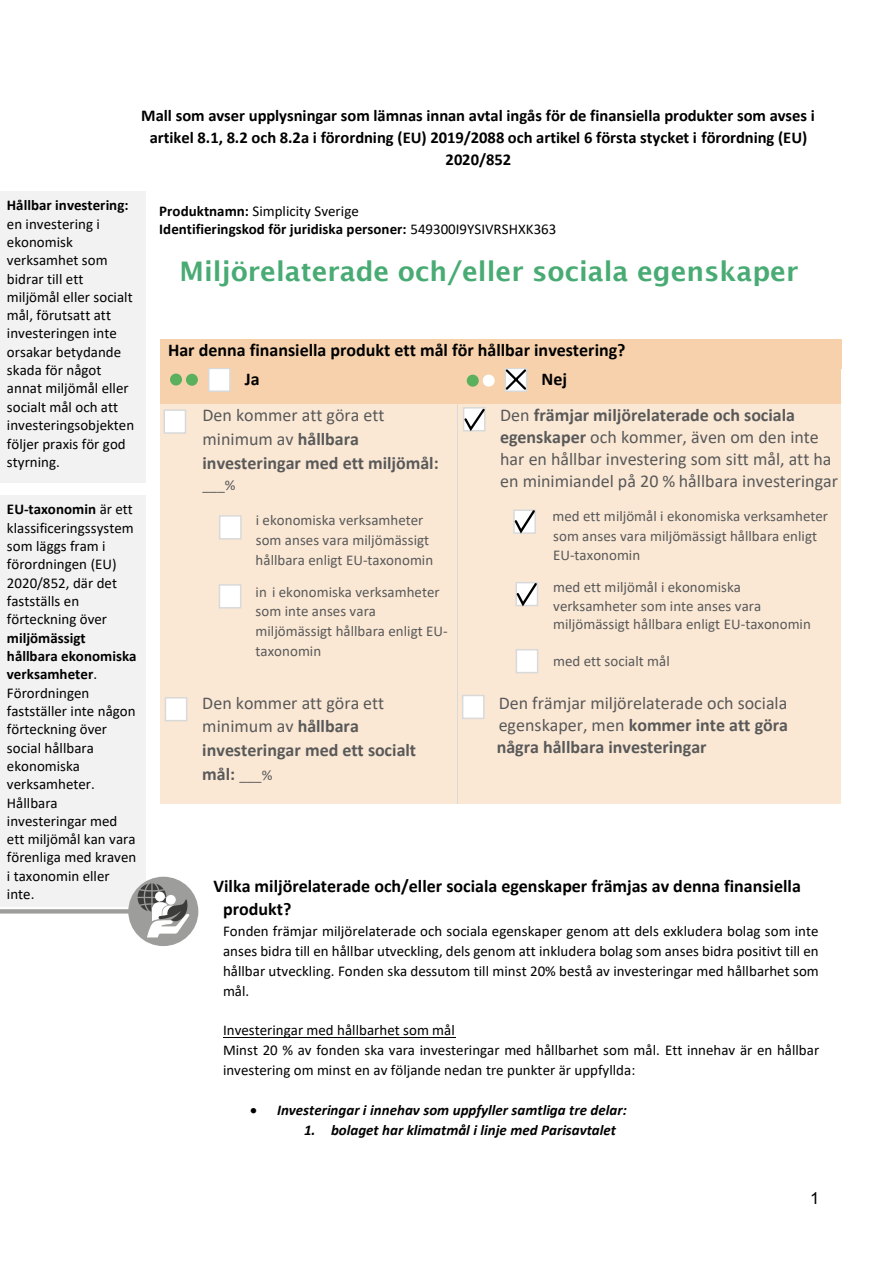
<style>
.page{position:relative;width:893px;height:1263px;background:#fff}
.page>*{position:absolute;margin:0;border:0;box-sizing:border-box;transform-origin:0 0}
.t1{font:600 27px "Lucida Sans";color:#49ab74}
.t2{font:18px/21.9px "Calibri";color:#595959}
.t3{font:700 18px/23.7px "Calibri";color:#000}
.t4{font:700 18px/23.7px "Calibri";letter-spacing:-.005em;color:#595959}
.t5{font:700 16.5px/21.8px "Calibri";color:#000;text-align:center}
.t6{font:16.5px "Arial";color:#000}
.t7{font:15px/18.3px "Calibri";color:#000}
.t8{font:15px/19.6px "Calibri";color:#595959}
.t9{font:italic 700 15px "Calibri";color:#000}
.t10{font:700 15px/18.3px "Calibri";color:#000}
.s1{font-weight:400}
.s2{font-weight:700}
.s3{font-weight:400;font-size:15px}
</style>
<div class="page">
<hr style="left:223px;top:1037px;width:232px;height:1px;background:#000">
<div style="left:160px;top:339px;width:681px;height:29px;background:#f6d1ac"></div>
<div style="left:160px;top:368px;width:298px;height:36px;background:#f6d1ac"></div>
<div style="left:458px;top:368px;width:383px;height:36px;background:#f6d1ac"></div>
<div style="left:160px;top:404px;width:298px;height:287px;background:#fae8d5"></div>
<div style="left:458px;top:404px;width:383px;height:287px;background:#fae8d5"></div>
<hr style="left:458px;top:404px;width:1px;height:287px;background:#d9d9d9">
<div style="left:160px;top:691px;width:298px;height:112px;background:#fae8d5"></div>
<div style="left:458px;top:691px;width:383px;height:112px;background:#fae8d5"></div>
<hr style="left:458px;top:691px;width:1px;height:112px;background:#d9d9d9">
<div style="left:0;top:191px;width:145px;height:292px;background:#f2f2f2"></div>
<div style="left:0;top:495px;width:145px;height:412px;background:#f2f2f2"></div>
<svg style="left:0;top:909px;width:128px;height:4px"></svg>
<div style="left:128px;top:877px;width:70px;height:69px;background:#9d9d9c;border-radius:50%"></div>
<svg style="left:138px;top:883px;width:52px;height:54px"></svg>
<div style="left:483px;top:375px;width:12px;height:12px;background:#fff;border-radius:50%"></div>
<div style="left:467px;top:375px;width:12px;height:12px;background:#5ab05d;border-radius:50%"></div>
<div style="left:186px;top:374px;width:12px;height:12px;background:#5ab05d;border-radius:50%"></div>
<div style="left:209px;top:368px;width:21px;height:23px;background:#fff"></div>
<div style="left:208px;top:368px;width:23px;height:24px;border:2px solid #d9d9d9"></div>
<div style="left:505px;top:368px;width:22px;height:24px;border:2px solid #d9d9d9"></div>
<div style="left:170px;top:373px;width:12px;height:12px;background:#5ab05d;border-radius:50%"></div>
<div style="left:164px;top:410px;width:21px;height:23px;background:#fff"></div>
<div style="left:163px;top:409px;width:23px;height:25px;border:2px solid #d9d9d9"></div>
<div style="left:219px;top:585px;width:22px;height:23px;background:#fff"></div>
<div style="left:219px;top:584px;width:22px;height:24px;border:2px solid #d9d9d9"></div>
<div style="left:220px;top:516px;width:21px;height:23px;background:#fff"></div>
<div style="left:219px;top:515px;width:23px;height:24px;border:2px solid #d9d9d9"></div>
<div style="left:463px;top:407px;width:23px;height:24px;border:2px solid #d9d9d9"></div>
<div style="left:516px;top:650px;width:22px;height:23px;background:#fff"></div>
<div style="left:516px;top:649px;width:22px;height:24px;border:2px solid #d9d9d9"></div>
<div style="left:165px;top:698px;width:22px;height:23px;background:#fff"></div>
<div style="left:165px;top:697px;width:22px;height:24px;border:2px solid #d9d9d9"></div>
<div style="left:463px;top:695px;width:21px;height:23px;background:#fff"></div>
<div style="left:462px;top:695px;width:23px;height:24px;border:2px solid #d9d9d9"></div>
<svg style="left:505px;top:368px;width:22px;height:23px"></svg>
<svg style="left:463px;top:408px;width:23px;height:23px"></svg>
<svg style="left:513px;top:509px;width:23px;height:25px"></svg>
<svg style="left:515px;top:582px;width:23px;height:24px"></svg>
<p class="t5" style="left:141px;top:105px;width:675px">Mall som avser upplysningar som lämnas innan avtal ingås för de finansiella produkter som avses i artikel 8.1, 8.2 och 8.2a i förordning (EU) 2019/2088 och artikel 6 första stycket i förordning (EU)<br>2020/852</p>
<p class="t10" style="left:159px;top:202px;width:399px">Produktnamn: <span class="s1">Simplicity Sverige<br></span>Identifieringskod för juridiska personer: <span class="s1">549300I9YSIVRSHXK363</span></p>
<p class="t1" style="left:180px;top:256px;width:620px">Miljörelaterade och/eller sociala egenskaper</p>
<p class="t7" style="left:7px;top:196px;width:129px"><span class="s2">Hållbar investering: </span>en investering i ekonomisk verksamhet som bidrar till ett miljömål eller socialt mål, förutsatt att investeringen inte orsakar betydande skada för något annat miljömål eller socialt mål och att investeringsobjekten följer praxis för god styrning.</p>
<p class="t7" style="left:7px;top:500px;width:131px"><span class="s2">EU-taxonomin</span> är ett klassificeringssystem som läggs fram i förordningen (EU)<br>2020/852, där det fastställs en förteckning över <span class="s2">miljömässigt hållbara ekonomiska verksamheter</span>.<br>Förordningen fastställer inte någon förteckning över social hållbara ekonomiska verksamheter.<br>Hållbara investeringar med ett miljömål kan vara förenliga med kraven i taxonomin eller inte.</p>
<p class="t3" style="left:245px;top:335px;width:382px;line-height:29.5px;text-indent:-77px">Har denna finansiella produkt ett mål för hållbar investering?<br>Ja</p>
<p class="t3" style="left:541px;top:367px;width:27px">Nej</p>
<p class="t2" style="left:500px;top:404px;width:339px">Den <span class="s2">främjar miljörelaterade och sociala egenskaper</span> och kommer, även om den inte har en hållbar investering som sitt mål, att ha en minimiandel på 20 % hållbara investeringar</p>
<p class="t8" style="left:552px;top:506px;width:277px">med ett miljömål i ekonomiska verksamheter som anses vara miljömässigt hållbara enligt<br>EU-taxonomin</p>
<p class="t8" style="left:553px;top:578px;width:259px;line-height:18.3px">med ett miljömål i ekonomiska verksamheter som inte anses vara miljömässigt hållbara enligt EU-taxonomin</p>
<p class="t8" style="left:553px;top:650px;width:118px">med ett socialt mål</p>
<p class="t4" style="left:202px;top:403px;width:238px"><span class="s1">Den kommer att göra ett minimum av</span> hållbara investeringar med ett miljömål:</p>
<p class="t8" style="left:202px;top:474px;width:34px">___%</p>
<p class="t8" style="left:256px;top:510px;width:179px">i ekonomiska verksamheter som anses vara miljömässigt hållbara enligt EU-taxonomin</p>
<p class="t8" style="left:256px;top:581px;width:194px">in i ekonomiska verksamheter som inte anses vara miljömässigt hållbara enligt EU&shy;taxonomin</p>
<p class="t4" style="left:202px;top:691px;width:215px"><span class="s1">Den kommer att göra ett minimum av</span> hållbara investeringar med ett socialt mål: <span class="s3">___%</span></p>
<p class="t2" style="left:497px;top:691px;width:293px;text-align:justify">Den främjar miljörelaterade och sociala egenskaper, men <span class="s2">kommer inte att göra några hållbara investeringar</span></p>
<p class="t3" style="left:223px;top:874px;width:579px;text-indent:-10px">Vilka miljörelaterade och/eller sociala egenskaper främjas av denna finansiella produkt?</p>
<p class="t7" style="left:223px;top:921px;width:597px;line-height:19.8px;text-align:justify">Fonden främjar miljörelaterade och sociala egenskaper genom att dels exkludera bolag som inte anses bidra till en hållbar utveckling, dels genom att inkludera bolag som anses bidra positivt till en hållbar utveckling. Fonden ska dessutom till minst 20% bestå av investeringar med hållbarhet som mål.</p>
<p class="t7" style="left:223px;top:1020px;width:598px;line-height:19.8px">Investeringar med hållbarhet som mål<br>Minst 20 % av fonden ska vara investeringar med hållbarhet som mål. Ett innehav är en hållbar investering om minst en av följande nedan tre punkter är uppfyllda:</p>
<p class="t9" style="left:250px;top:1099px;width:378px">• Investeringar i innehav som uppfyller samtliga tre delar:</p>
<p class="t9" style="left:304px;top:1119px;width:313px">1. bolaget har klimatmål i linje med Parisavtalet</p>
<p class="t6" style="left:810px;top:1188px;width:11px">1</p>
</div>
